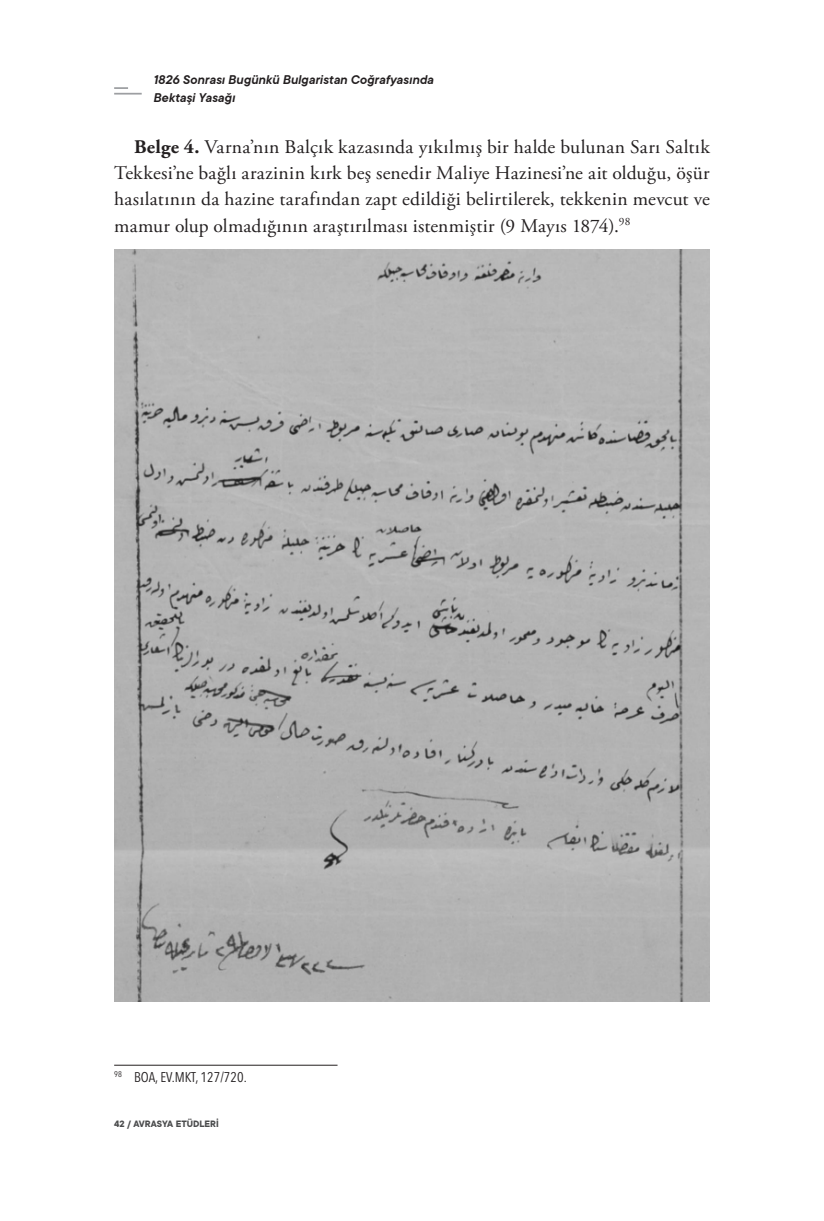
<style>
.page{position:relative;width:824px;height:1221px;background:#fff}
.page>*{position:absolute;margin:0;border:0;box-sizing:border-box;transform-origin:0 0}
.t1{font:19.25px/26.2px "Adobe Garamond Pro";letter-spacing:.015em;color:#231f20;text-align:justify}
.t2{font:italic 600 14px/17.5px "TT Commons";color:#231f20}
.t3{font:condensed 14px "Avenir Next LT Pro";color:#231f20}
.t4{font:700 10.15px "TT Commons";color:#4b4c4d}
.s1{font-weight:700}
</style>
<div class="page">
<svg style="left:114px;top:87px;width:14px;height:2px"></svg>
<hr style="left:114px;top:93px;width:28px;height:2px;background:#9d9fa2">
<img style="left:114px;top:249px;width:595px;height:752px">
<hr style="left:114px;top:1064px;width:223px;height:1px;background:#231f20">
<p class="t2" style="left:153px;top:70px;width:282px">1826 Sonrası Bugünkü Bulgaristan Coğrafyasında<br>Bektaşi Yasağı</p>
<p class="t1" style="left:114px;top:134px;width:597px;text-indent:20px"><span class="s1">Belge 4.</span> Varna’nın Balçık kazasında yıkılmış bir halde bulunan Sarı Saltık Tekkesi’ne bağlı arazinin kırk beş senedir Maliye Hazinesi’ne ait olduğu, öşür hasılatının da hazine tarafından zapt edildiği belirtilerek, tekkenin mevcut ve mamur olup olmadığının araştırılması istenmiştir (9 Mayıs 1874).<sup>98</sup></p>
<p class="t3" style="left:114px;top:1068px;width:134px"><sup>98</sup> BOA, EV.MKT, 127/720.</p>
<p class="t4" style="left:114px;top:1116px;width:106px">42 / AVRASYA ETÜDLERİ</p>
</div>
